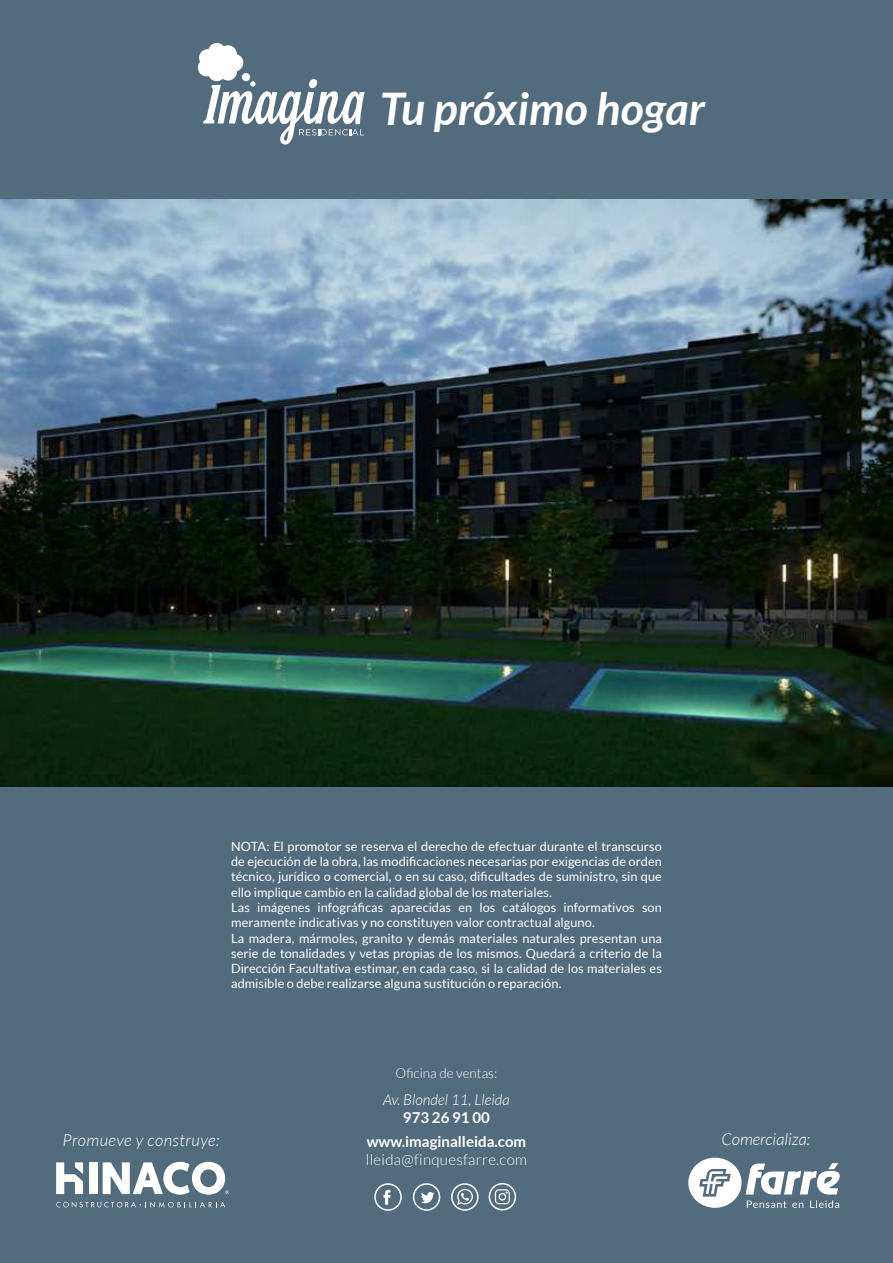
<style>
.page{position:relative;width:893px;height:1263px;background:#526b7d}
.page>*{position:absolute;margin:0;border:0;box-sizing:border-box;transform-origin:0 0}
.t1{font:italic 700 45px "Lato";color:#fff}
.t2{font:italic 300 16.5px "Lato";letter-spacing:.02em;color:#fff}
.t3{font:italic 300 16.5px "Lato";color:#fff}
.t4{font:700 15px/24px "Lato";color:#fff;text-align:center}
.t5{font:300 15px "Lato";letter-spacing:.02em;color:#fff}
.t6{font:italic 300 15px "Lato";color:#fff}
.t7{font:300 13.5px "Lato";color:#fff}
.t8{font:12.75px/15.3px "Lato";letter-spacing:.005em;color:#fff}
</style>
<div class="page">
<svg style="left:688px;top:1158px;width:152px;height:50px"></svg>
<img style="left:0;top:200px;width:893px;height:587px">
<svg style="left:198px;top:43px;width:167px;height:101px"></svg>
<div style="left:374px;top:1183px;width:28px;height:28px;border:2px solid #fff;border-radius:13px"></div>
<svg style="left:384px;top:1190px;width:7px;height:15px"></svg>
<div style="left:489px;top:1183px;width:27px;height:27px;border:2px solid #fff;border-radius:13px"></div>
<svg style="left:495px;top:1189px;width:15px;height:15px"></svg>
<div style="left:413px;top:1183px;width:27px;height:28px;border:2px solid #fff;border-radius:13px"></div>
<svg style="left:421px;top:1192px;width:13px;height:11px"></svg>
<div style="left:451px;top:1183px;width:28px;height:28px;border:2px solid #fff;border-radius:13px"></div>
<svg style="left:457px;top:1189px;width:16px;height:16px"></svg>
<div style="left:89px;top:1162px;width:8px;height:32px;background:#fff"></div>
<svg style="left:103px;top:1162px;width:126px;height:33px"></svg>
<svg style="left:56px;top:1162px;width:27px;height:32px"></svg>
<svg style="left:56px;top:1202px;width:169px;height:5px"></svg>
<h1 class="t1" style="left:380px;top:83px;width:327px">Tu próximo hogar</h1>
<p class="t8" style="left:231px;top:838px;width:432px">NOTA: El promotor se reserva el derecho de efectuar durante el transcurso de ejecución de la obra, las modificaciones necesarias por exigencias de orden técnico, jurídico o comercial, o en su caso, dificultades de suministro, sin que ello implique cambio en la calidad global de los materiales.<br>Las imágenes infográficas aparecidas en los catálogos informativos son meramente indicativas y no constituyen valor contractual alguno.<br>La madera, mármoles, granito y demás materiales naturales presentan una serie de tonalidades y vetas propias de los mismos. Quedará a criterio de la Dirección Facultativa estimar, en cada caso, si la calidad de los materiales es admisible o debe realizarse alguna sustitución o reparación.</p>
<p class="t7" style="left:396px;top:1066px;width:103px">Oficina de ventas:</p>
<p class="t6" style="left:383px;top:1092px;width:128px">Av. Blondel 11, Lleida</p>
<p class="t4" style="left:367px;top:1107px;width:161px">973 26 91 00 www.imaginalleida.com</p>
<p class="t5" style="left:366px;top:1152px;width:163px">lleida@finquesfarre.com</p>
<p class="t2" style="left:63px;top:1134px;width:158px">Promueve y construye:</p>
<p class="t3" style="left:721px;top:1133px;width:90px">Comercializa:</p>
</div>
